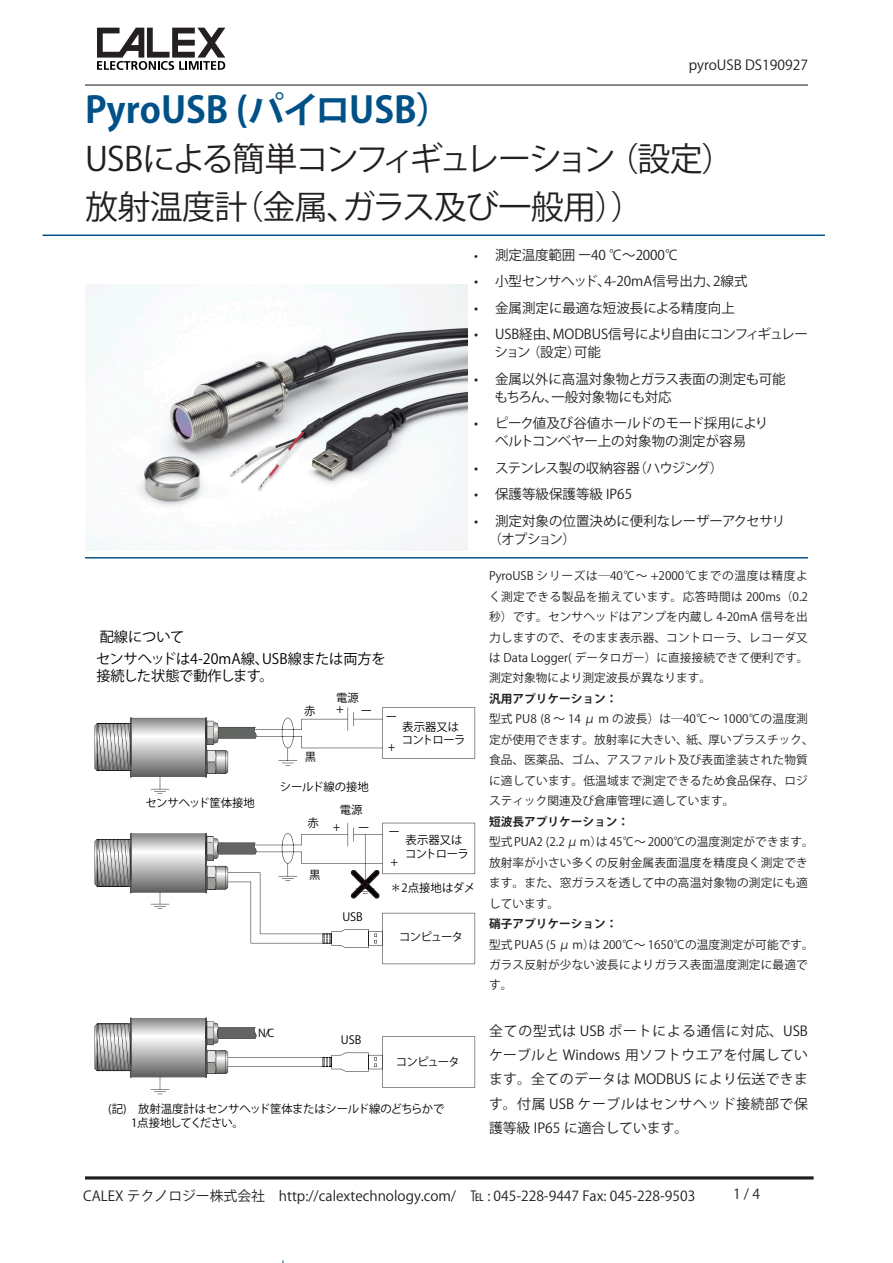
<style>
.page{position:relative;width:893px;height:1263px;background:#fff}
.page>*{position:absolute;margin:0;border:0;box-sizing:border-box;transform-origin:0 0}
.t1{font:700 36px "Koz Go Pr 6 N";color:#005187}
.t2{font:33px "Koz Go Pr 6 N";letter-spacing:-.03em;color:#231f20}
.t3{font:33px "Koz Go Pr 6 N";letter-spacing:-.09em;color:#231f20}
.t4{font:14.25px/17.1px "Koz Go Pr 6 N";color:#000}
.t5{font:13.8px/24.2px "Koz Go Pr 6 N";color:#231f20;text-align:justify}
.Default{font:13.5px "Koz Go Pr 6 N";color:#231f20}
.Default-2{font:13.5px "Koz Go Pr 6 N";letter-spacing:-.04em;color:#231f20}
.Default-3{font:13.5px "Koz Go Pr 6 N";letter-spacing:-.02em;color:#231f20}
.Default-4{font:13.5px "Myriad Pro";color:#231f20}
.t6{font:11.7px/20.4px "Koz Go Pr 6 N";letter-spacing:.01em;color:#231f20}
.t7{font:700 11.7px "Koz Go Pr 6 N";color:#231f20}
.t8{font:11.4px/13.6px "Koz Go Pr 6 N";letter-spacing:-.025em;color:#000}
.t9{font:11.4px "Koz Go Pr 6 N";color:#000}
.t10{font:10.8px "Koz Go Pr 6 N";color:#000204}
</style>
<div class="page">
<hr style="left:85px;top:1176px;width:729px;height:3px;background:#231f20">
<svg style="left:97px;top:28px;width:128px;height:42px"></svg>
<hr style="left:43px;top:234px;width:782px;height:2px;background:#005187">
<hr style="left:85px;top:557px;width:723px;height:1px;background:#005187">
<img style="left:85px;top:285px;width:383px;height:266px">
<svg style="left:95px;top:707px;width:380px;height:71px"></svg>
<svg style="left:95px;top:823px;width:380px;height:141px"></svg>
<svg style="left:95px;top:1017px;width:380px;height:71px"></svg>
<img style="left:216px;top:729px;width:39px;height:7px">
<img style="left:216px;top:844px;width:39px;height:9px">
<img style="left:216px;top:1029px;width:39px;height:8px">
<hr style="left:85px;top:85px;width:723px;height:1px;background:#231f20">
<p class="t1" style="left:85px;top:90px;width:368px">PyroUSB (パイロUSB(</p>
<p class="t3" style="left:85px;top:140px;width:532px">USBによる簡単コンフィギュレーション</p>
<p class="t2" style="left:231px;top:188px;width:414px">（金属ガラス及び一般用 ((</p>
<p class="t2" style="left:85px;top:188px;width:164px">放射温度計</p>
<p class="t2" style="left:327px;top:188px;width:34px">、</p>
<p class="t5" style="left:689px;top:54px;width:121px">pyroUSB DS190927</p>
<p class="t2" style="left:606px;top:140px;width:130px">（設定(</p>
<p class="Default-4" style="left:474px;top:247px;width:5px">•</p>
<p class="Default" style="left:474px;top:274px;width:6px">•</p>
<p class="Default" style="left:474px;top:300px;width:6px">•</p>
<p class="Default" style="left:474px;top:327px;width:6px">•</p>
<p class="Default" style="left:474px;top:371px;width:6px">•</p>
<p class="Default" style="left:474px;top:416px;width:6px">•</p>
<p class="Default" style="left:474px;top:460px;width:6px">•</p>
<p class="Default" style="left:474px;top:487px;width:6px">•</p>
<p class="Default" style="left:474px;top:513px;width:6px">•</p>
<p class="t4" style="left:100px;top:629px;width:86px">配線について</p>
<p class="t4" style="left:262px;top:651px;width:125px">USB線または両方を</p>
<p class="t4" style="left:96px;top:651px;width:179px">センサヘッドは4-20mA線、接続した状態で動作します。</p>
<p class="t8" style="left:304px;top:704px;width:13px">赤</p>
<p class="t8" style="left:305px;top:750px;width:13px">黒</p>
<p class="t8" style="left:336px;top:691px;width:24px">電源</p>
<p class="t8" style="left:336px;top:702px;width:9px">+</p>
<p class="t8" style="left:361px;top:704px;width:13px">ー</p>
<p class="t8" style="left:280px;top:780px;width:90px">シールド線の接地</p>
<p class="t8" style="left:386px;top:710px;width:13px">ー</p>
<p class="t8" style="left:388px;top:740px;width:9px">+</p>
<p class="t8" style="left:402px;top:720px;width:65px">表示器又はコントローラ</p>
<p class="t8" style="left:146px;top:796px;width:111px">センサヘッド筐体接地</p>
<p class="t8" style="left:308px;top:816px;width:13px">赤</p>
<p class="t8" style="left:358px;top:801px;width:13px;line-height:17.7px;text-indent:-18px">電源ー</p>
<p class="t8" style="left:333px;top:820px;width:9px">+</p>
<p class="t8" style="left:309px;top:868px;width:13px">黒</p>
<p class="t8" style="left:342px;top:910px;width:22px">USB</p>
<p class="t8" style="left:388px;top:826px;width:13px">ー</p>
<p class="t8" style="left:390px;top:855px;width:9px">+</p>
<p class="t8" style="left:405px;top:833px;width:65px">表示器又はコントローラ</p>
<p class="t9" style="left:390px;top:881px;width:86px">＊2点接地はダメ</p>
<p class="t8" style="left:399px;top:930px;width:66px">コンピュータ</p>
<p class="t10" style="left:258px;top:1027px;width:18px">N C/</p>
<p class="t8" style="left:341px;top:1033px;width:22px">USB</p>
<p class="t8" style="left:396px;top:1055px;width:66px">コンピュータ</p>
<p class="t8" style="left:108px;top:1102px;width:338px">記( )　放射温度計はセンサヘッド筐体またはシールド線のどちらかで　　1点接地してください。</p>
<p class="Default" style="left:495px;top:247px;width:185px">測定温度範囲ー40 °C~2000°C</p>
<p class="Default" style="left:604px;top:274px;width:145px">4-20mA信号出力 2、線式</p>
<p class="Default-3" style="left:495px;top:274px;width:117px">小型センサヘッド、</p>
<p class="Default" style="left:495px;top:300px;width:241px">金属測定に最適な短波長による精度向上</p>
<p class="Default-2" style="left:553px;top:327px;width:257px">MODBUS信号により自由にコンフィギュレー</p>
<p class="Default" style="left:495px;top:327px;width:66px">USB経由、</p>
<p class="Default" style="left:527px;top:345px;width:55px">（設定）</p>
<p class="Default" style="left:574px;top:345px;width:28px">可能</p>
<p class="Default" style="left:495px;top:345px;width:38px">ション</p>
<p class="Default" style="left:495px;top:371px;width:292px">金属以外に高温対象物とガラス表面の測定も可能</p>
<p class="Default" style="left:551px;top:389px;width:122px">一般対象物にも対応</p>
<p class="Default" style="left:495px;top:389px;width:65px">もちろん、</p>
<p class="Default" style="left:495px;top:416px;width:275px">ピーク値及び谷値ホールドのモード採用により</p>
<p class="Default" style="left:495px;top:434px;width:253px">ベルトコンベヤー上の対象物の測定が容易</p>
<p class="Default" style="left:633px;top:460px;width:91px">（ハウジング(</p>
<p class="Default" style="left:495px;top:460px;width:146px">ステンレス製の収納容器</p>
<p class="Default" style="left:495px;top:487px;width:139px">保護等級保護等級 IP65</p>
<p class="Default" style="left:495px;top:513px;width:292px">測定対象の位置決めに便利なレーザーアクセサリ</p>
<p class="Default" style="left:488px;top:531px;width:89px">（オプション(</p>
<p class="t6" style="left:489px;top:566px;width:321px;text-align:justify">PyroUSB シリーズは―40℃～ +2000℃までの温度は精度よく測定できる製品を揃えています。応答時間は 200ms)0.2秒）です。センサヘッドはアンプを内蔵し 4-20mA 信号を出力しますので、そのまま表示器、コントローラ、レコーダ又は Data Logger( データロガー）に直接接続できて便利です。</p>
<p class="t6" style="left:489px;top:668px;width:224px">測定対象物により測定波長が異なります。</p>
<p class="t7" style="left:489px;top:692px;width:130px">汎用アプリケーション：</p>
<p class="t6" style="left:489px;top:709px;width:326px">型式 PU8 (8 ～ 14 μ m の波長）は―40℃～ 1000℃の温度測定が使用できます。放射率に大きい、紙、厚いプラスチック、食品、医薬品、ゴム、アスファルト及び表面塗装された物質に適しています。低温域まで測定できるため食品保存、ロジスティック関連及び倉庫管理に適しています。</p>
<p class="t7" style="left:489px;top:815px;width:142px">短波長アプリケーション：</p>
<p class="t6" style="left:489px;top:832px;width:326px">型式PUA2 (2.2μ m は） 45℃～ 2000℃の温度測定ができます。放射率が小さい多くの反射金属表面温度を精度良く測定できます。また、窓ガラスを透して中の高温対象物の測定にも適しています。</p>
<p class="t7" style="left:489px;top:917px;width:130px">硝子アプリケーション：</p>
<p class="t6" style="left:489px;top:934px;width:326px">型式 PUA5 5( μ m は） 200℃～ 1650℃の温度測定が可能です。ガラス反射が少ない波長によりガラス表面温度測定に最適です。</p>
<p class="t5" style="left:489px;top:1019px;width:320px">全ての型式は USB ポートによる通信に対応、USBケーブルと Windows 用ソフトウエアを付属しています。全てのデータは MODBUS により伝送できます。付属 USB ケーブルはセンサヘッド接続部で保護等級 IP65 に適合しています。</p>
<p class="t5" style="left:83px;top:1184px;width:614px">CALEX テクノロジー株式会社　http://calextechnology.com/　℡ : 045-228-9447 Fax: 045-228-9503</p>
<p class="t5" style="left:733px;top:1182px;width:28px">4/1</p>
</div>
